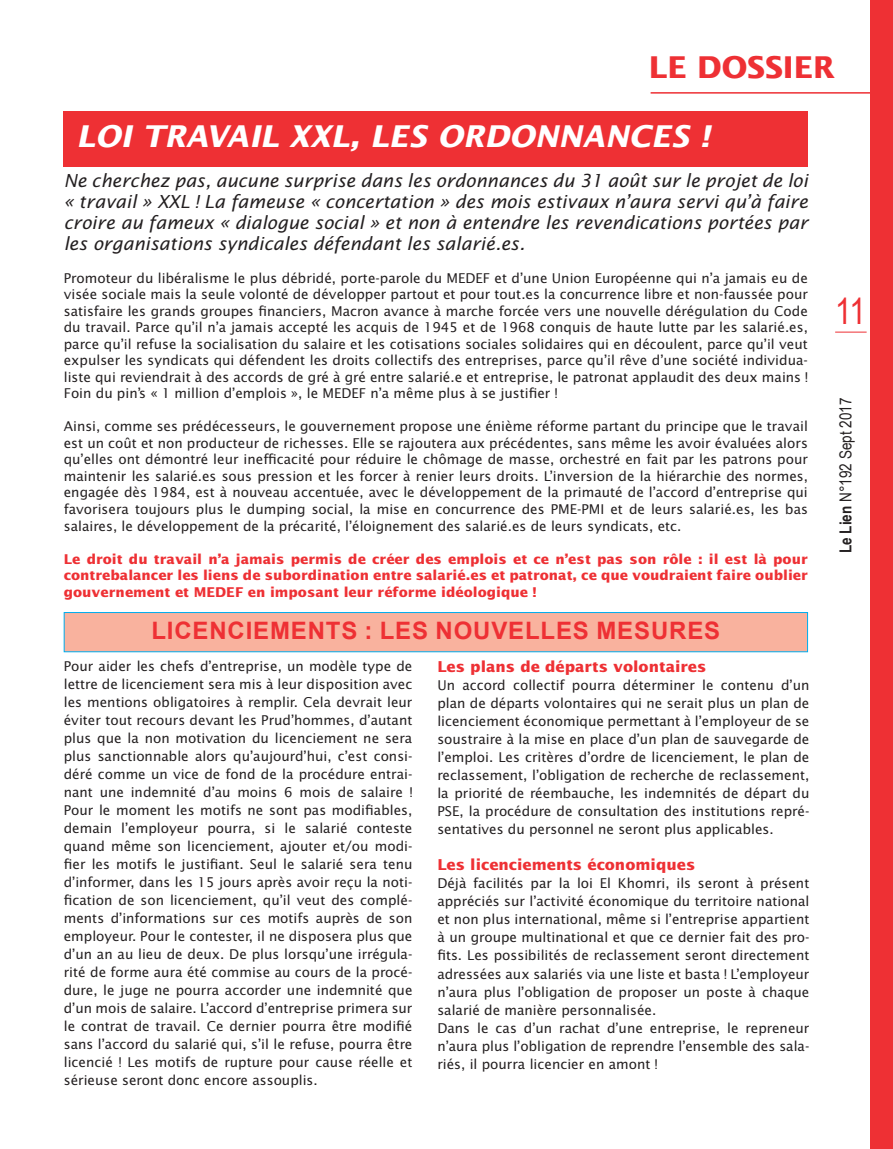
<style>
.page{position:relative;width:893px;height:1149px;background:#fff}
.page>*{position:absolute;margin:0;border:0;box-sizing:border-box;transform-origin:0 0}
.t1{font:36px "Arial Narrow";color:#ee3034}
.t2{font:italic 700 30px "Lucida Sans Std";color:#fff}
.t3{font:700 30px "Lucida Sans Std";color:#ee3034}
.t4{font:700 24px "Arial";letter-spacing:.035em;color:#ee3034}
.t5{font:italic 18px/21px "Lucida Sans Std";color:#231f20;text-align:justify}
.t6{font:16.5px "Arial Narrow";color:#231f20}
.t7{font:700 15px "Lucida Sans Std";color:#ee3034}
.t8{font:13.5px/18px "Lucida Sans Std";color:#231f20;text-align:justify}
.t9{font:700 13.5px/16.5px "Lucida Sans Std";color:#ee3034;text-align:justify}
.s1{font-weight:700}
</style>
<div class="page">
<hr style="left:651px;top:92px;width:242px;height:2px;background:#ee3034">
<hr style="left:835px;top:332px;width:32px;height:1px;background:#ee3034">
<div style="left:871px;top:0;width:22px;height:1148px;background:#ee3034"></div>
<div style="left:64px;top:111px;width:744px;height:56px;background:#ee3034"></div>
<div style="left:64px;top:612px;width:743px;height:39px;background:#f9b29e"></div>
<div style="left:64px;top:612px;width:744px;height:40px;border:1px solid #00aeef"></div>
<p class="t3" style="left:649px;top:51px;width:188px">LE DOSSIER</p>
<p class="t2" style="left:77px;top:119px;width:635px">LOI TRAVAIL XXL, LES ORDONNANCES !</p>
<p class="t5" style="left:64px;top:170px;width:746px">Ne cherchez pas, aucune surprise dans les ordonnances du 31 août sur le projet de loi « travail » XXL ! La fameuse « concertation » des mois estivaux n’aura servi qu’à faire croire au fameux « dialogue social » et non à entendre les revendications portées par les organisations syndicales défendant les salarié.es.</p>
<p class="t8" style="left:64px;top:270px;width:746px;line-height:16.5px">Promoteur du libéralisme le plus débridé, porte-parole du MEDEF et d’une Union Européenne qui n’a jamais eu de visée sociale mais la seule volonté de développer partout et pour tout.es la concurrence libre et non-faussée pour satisfaire les grands groupes financiers, Macron avance à marche forcée vers une nouvelle dérégulation du Code du travail. Parce qu’il n’a jamais accepté les acquis de 1945 et de 1968 conquis de haute lutte par les salarié.es, parce qu’il refuse la socialisation du salaire et les cotisations sociales solidaires qui en découlent, parce qu’il veut expulser les syndicats qui défendent les droits collectifs des entreprises, parce qu’il rêve d’une société individua&shy;liste qui reviendrait à des accords de gré à gré entre salarié.e et entreprise, le patronat applaudit des deux mains !<br>Foin du pin’s « 1 million d’emplois », le MEDEF n’a même plus à se justifier !</p>
<p class="t8" style="left:64px;top:418px;width:746px;line-height:16.5px">Ainsi, comme ses prédécesseurs, le gouvernement propose une énième réforme partant du principe que le travail est un coût et non producteur de richesses. Elle se rajoutera aux précédentes, sans même les avoir évaluées alors qu’elles ont démontré leur inefficacité pour réduire le chômage de masse, orchestré en fait par les patrons pour maintenir les salarié.es sous pression et les forcer à renier leurs droits. L’inversion de la hiérarchie des normes, engagée dès 1984, est à nouveau accentuée, avec le développement de la primauté de l’accord d’entreprise qui favorisera toujours plus le dumping social, la mise en concurrence des PME-PMI et de leurs salarié.es, les bas salaires, le développement de la précarité, l’éloignement des salarié.es de leurs syndicats, etc.</p>
<p class="t9" style="left:64px;top:550px;width:746px">Le droit du travail n’a jamais permis de créer des emplois et ce n’est pas son rôle : il est là pour contrebalancer les liens de subordination entre salarié.es et patronat, ce que voudraient faire oublier gouvernement et MEDEF en imposant leur réforme idéologique !</p>
<p class="t4" style="left:151px;top:613px;width:570px">LICENCIEMENTS : LES NOUVELLES MESURES</p>
<p class="t8" style="left:64px;top:657px;width:350px">Pour aider les chefs d’entreprise, un modèle type de lettre de licenciement sera mis à leur disposition avec les mentions obligatoires à remplir. Cela devrait leur éviter tout recours devant les Prud’hommes, d’autant plus que la non motivation du licenciement ne sera plus sanctionnable alors qu’aujourd’hui, c’est consi&shy;déré comme un vice de fond de la procédure entrai&shy;nant une indemnité d’au moins 6 mois de salaire !<br>Pour le moment les motifs ne sont pas modifiables, demain l’employeur pourra, si le salarié conteste quand même son licenciement, ajouter et/ou modi&shy;fier les motifs le justifiant. Seul le salarié sera tenu d’informer, dans les 15 jours après avoir reçu la noti&shy;fication de son licenciement, qu’il veut des complé&shy;ments d’informations sur ces motifs auprès de son employeur. Pour le contester, il ne disposera plus que d’un an au lieu de deux. De plus lorsqu’une irrégula&shy;rité de forme aura été commise au cours de la procé&shy;dure, le juge ne pourra accorder une indemnité que d’un mois de salaire. L’accord d’entreprise primera sur le contrat de travail. Ce dernier pourra être modifié sans l’accord du salarié qui, s’il le refuse, pourra être licencié ! Les motifs de rupture pour cause réelle et sérieuse seront donc encore assouplis.</p>
<p class="t7" style="left:437px;top:658px;width:271px">Les plans de départs volontaires</p>
<p class="t8" style="left:437px;top:676px;width:374px">Un accord collectif pourra déterminer le contenu d’un plan de départs volontaires qui ne serait plus un plan de licenciement économique permettant à l’employeur de se soustraire à la mise en place d’un plan de sauvegarde de l’emploi. Les critères d’ordre de licenciement, le plan de reclassement, l’obligation de recherche de reclassement, la priorité de réembauche, les indemnités de départ du PSE, la procédure de consultation des institutions repré&shy;sentatives du personnel ne seront plus applicables.</p>
<p class="t7" style="left:437px;top:856px;width:260px">Les licenciements économiques</p>
<p class="t8" style="left:437px;top:874px;width:374px">Déjà facilités par la loi El Khomri, ils seront à présent appréciés sur l’activité économique du territoire national et non plus international, même si l’entreprise appartient à un groupe multinational et que ce dernier fait des pro&shy;fits. Les possibilités de reclassement seront directement adressées aux salariés via une liste et basta ! L’employeur n’aura plus l’obligation de proposer un poste à chaque salarié de manière personnalisée.</p>
<p class="t8" style="left:437px;top:1018px;width:374px">Dans le cas d’un rachat d’une entreprise, le repreneur n’aura plus l’obligation de reprendre l’ensemble des sala&shy;riés, il pourra licencier en amont !</p>
<p class="t1" style="left:835px;top:285px;width:32px">11</p>
<p class="t6" style="left:833px;top:553px;width:157px;rotate:-90deg"><span class="s1">Le Lien</span> N°192 Sept 2017</p>
</div>
